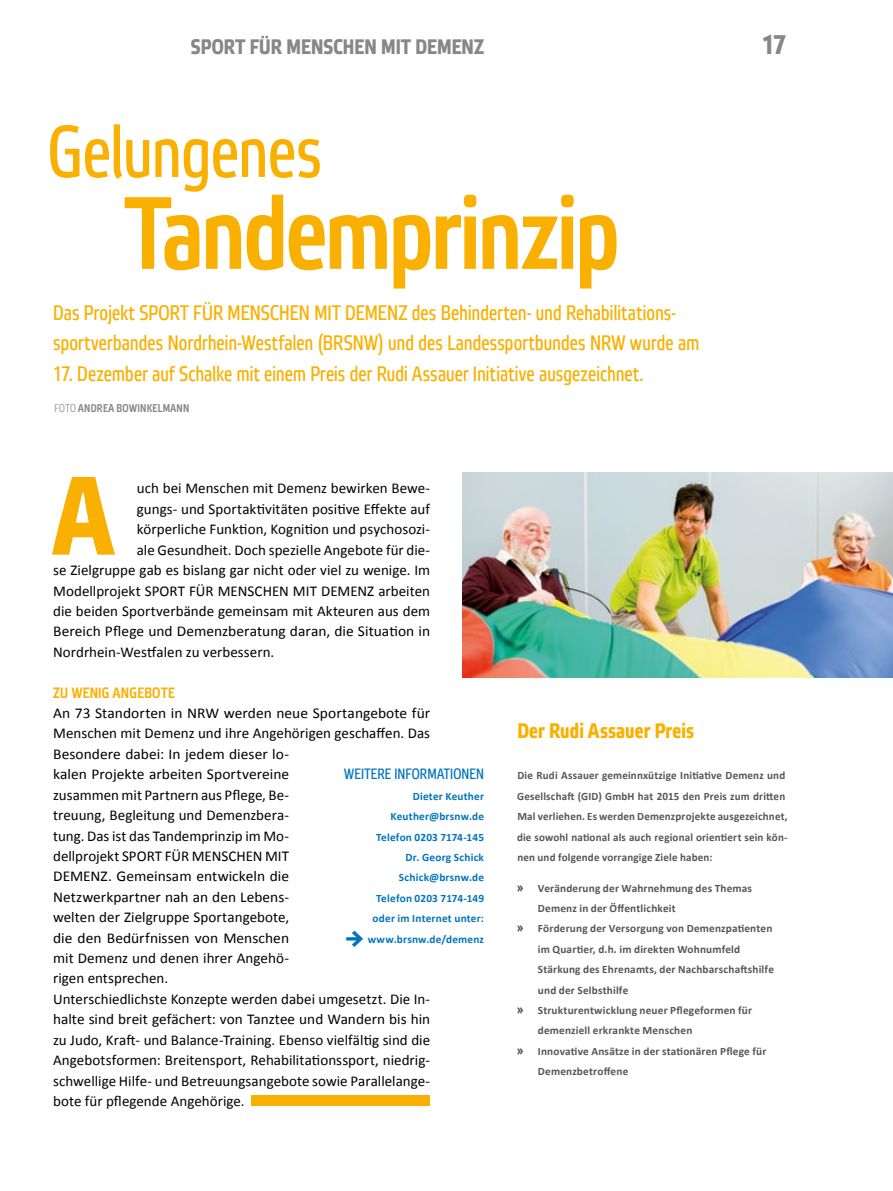
<style>
.page{position:relative;width:893px;height:1191px;background:#fff}
.page>*{position:absolute;margin:0;border:0;box-sizing:border-box;transform-origin:0 0}
.t1{font:700 111.45px "Etelka Narrow Text";color:#f9b000}
.t2{font:500 102.75px "Etelka Narrow";letter-spacing:-.015em;color:#f9b000}
.t3{font:72.75px "Etelka Narrow Text";color:#f9b000}
.t4{font:700 27px "Etelka Narrow Text";color:#878786}
.t5{font:21px/30.6px "Etelka Narrow Text";letter-spacing:.01em;color:#f9b000}
.t6{font:700 21px "Etelka Narrow Text";letter-spacing:.01em;color:#878786}
.t7{font:700 21px "Etelka Narrow Text";letter-spacing:.01em;color:#f9b000}
.t8{font:15px/20.4px "Calibri";color:#000}
.t9{font:15px "Etelka Narrow Text";letter-spacing:.01em;color:#0074bc}
.t10{font:500 15px "Etelka Narrow";letter-spacing:.025em;color:#f9b000}
.t11{font:700 11.25px/20.4px "Calibri";letter-spacing:.015em;color:#565656}
.t12{font:700 11.25px/20.4px "Calibri";letter-spacing:.02em;color:#0074bc;text-align:right}
.t13{font:500 11.25px "Etelka Narrow";letter-spacing:.03em;color:#878786}
.s1{font-weight:300}
.s2{font-family:"Etelka Narrow Text";font-size:22.5px}
.s3{font-family:"Etelka Narrow Text"}
</style>
<div class="page">
<div style="left:251px;top:1095px;width:179px;height:11px;background:#f9b000"></div>
<img style="left:463px;top:473px;width:430px;height:204px">
<h3 class="t6" style="left:191px;top:35px;width:295px">SPORT FÜR MENSCHEN MIT DEMENZ</h3>
<h3 class="t3" style="left:48px;top:110px;width:276px">Gelungenes</h3>
<h2 class="t2" style="left:125px;top:175px;width:495px">Tandemprinzip</h2>
<h3 class="t5" style="left:53px;top:298px;width:648px">Das Projekt SPORT FÜR MENSCHEN MIT DEMENZ des Behinderten- und Rehabilitations&shy;sportverbandes Nordrhein-Westfalen (BRSNW) und des Landessportbundes NRW wurde am</h3>
<h3 class="t5" style="left:53px;top:359px;width:592px">17. Dezember auf Schalke mit einem Preis der Rudi Assauer Initiative ausgezeichnet.</h3>
<p class="t13" style="left:55px;top:401px;width:136px"><span class="s1">FOTO</span> ANDREA BOWINKELMANN</p>
<h3 class="t4" style="left:762px;top:30px;width:25px">17</h3>
<h1 class="t1" style="left:54px;top:452px;width:60px">A</h1>
<p class="t8" style="left:137px;top:478px;width:295px">uch bei Menschen mit Demenz bewirken Bewe-</p>
<p class="t8" style="left:137px;top:499px;width:295px">gungs- und Sportaktivitäten positive Effekte auf</p>
<p class="t8" style="left:137px;top:519px;width:295px">körperliche Funktion, Kognition und psychosozi-</p>
<p class="t8" style="left:137px;top:539px;width:295px">ale Gesundheit. Doch spezielle Angebote für die-</p>
<p class="t8" style="left:53px;top:560px;width:379px">se Zielgruppe gab es bislang gar nicht oder viel zu wenige. Im</p>
<p class="t8" style="left:53px;top:580px;width:378px">Modellprojekt SPORT FÜR MENSCHEN MIT DEMENZ arbeiten</p>
<p class="t8" style="left:53px;top:601px;width:379px">die beiden Sportverbände gemeinsam mit Akteuren aus dem</p>
<p class="t8" style="left:53px;top:621px;width:379px">Bereich Pflege und Demenzberatung daran, die Situation in</p>
<p class="t8" style="left:53px;top:641px;width:223px">Nordrhein-Westfalen zu verbessern.</p>
<p class="t10" style="left:53px;top:684px;width:123px">ZU WENIG ANGEBOTE</p>
<p class="t8" style="left:53px;top:703px;width:379px">An 73 Standorten in NRW werden neue Sportangebote für Menschen mit Demenz und ihre Angehörigen geschaffen. Das Besondere dabei: In jedem dieser lo-<br>kalen Projekte arbeiten Sportvereine<br>zusammen mit Partnern aus Pflege, Be-<br>treuung, Begleitung und Demenzbera-<br>tung. Das ist das Tandemprinzip im Mo-<br>dellprojekt SPORT FÜR MENSCHEN MIT<br>DEMENZ. Gemeinsam entwickeln die<br>Netzwerkpartner nah an den Lebens-<br>welten der Zielgruppe Sportangebote,<br>die den Bedürfnissen von Menschen<br>mit Demenz und denen ihrer Angehö-<br>rigen entsprechen.<br>Unterschiedlichste Konzepte werden dabei umgesetzt. Die In&shy;halte sind breit gefächert: von Tanztee und Wandern bis hin zu Judo, Kraft- und Balance-Training. Ebenso vielfältig sind die Angebotsformen: Breitensport, Rehabilitationssport, niedrig&shy;schwellige Hilfe- und Betreuungsangebote sowie Parallelange&shy;bote für pflegende Angehörige.</p>
<p class="t9" style="left:344px;top:765px;width:141px">WEITERE INFORMATIONEN</p>
<p class="t12" style="left:373px;top:785px;width:113px">Dieter Keuther<br>Keuther@brsnw.de<br>Telefon 0203 7174-145<br>Dr. Georg Schick<br>Schick@brsnw.de<br>Telefon 0203 7174-149 oder im Internet unter:</p>
<p class="t12" style="left:346px;top:928px;width:139px"><span class="s2">→</span> www.brsnw.de/demenz</p>
<h3 class="t7" style="left:517px;top:719px;width:178px">Der Rudi Assauer Preis</h3>
<p class="t11" style="left:517px;top:765px;width:272px">Die Rudi Assauer gemeinnxützige Initiative Demenz und Gesellschaft (GID) GmbH hat 2015 den Preis zum dritten Mal verliehen. Es werden Demenzprojekte ausgezeichnet, die sowohl national als auch regional orientiert sein kön&shy;nen und folgende vorrangige Ziele haben:</p>
<p class="t11" style="left:517px;top:877px;width:236px"><span class="s3">»</span> Veränderung der Wahrnehmung des Themas</p>
<p class="t11" style="left:538px;top:898px;width:139px">Demenz in der Öffentlichkeit</p>
<p class="t11" style="left:517px;top:918px;width:256px"><span class="s3">»</span> Förderung der Versorgung von Demenzpatienten</p>
<p class="t11" style="left:538px;top:938px;width:204px">im Quartier, d.h. im direkten Wohnumfeld</p>
<p class="t11" style="left:538px;top:959px;width:238px">Stärkung des Ehrenamts, der Nachbarschaftshilfe</p>
<p class="t11" style="left:538px;top:979px;width:92px">und der Selbsthilfe</p>
<p class="t11" style="left:517px;top:1000px;width:236px"><span class="s3">»</span> Strukturentwicklung neuer Pflegeformen für</p>
<p class="t11" style="left:538px;top:1020px;width:156px">demenziell erkrankte Menschen</p>
<p class="t11" style="left:517px;top:1041px;width:250px"><span class="s3">»</span> Innovative Ansätze in der stationären Pflege für</p>
<p class="t11" style="left:538px;top:1061px;width:92px">Demenzbetroffene</p>
</div>
